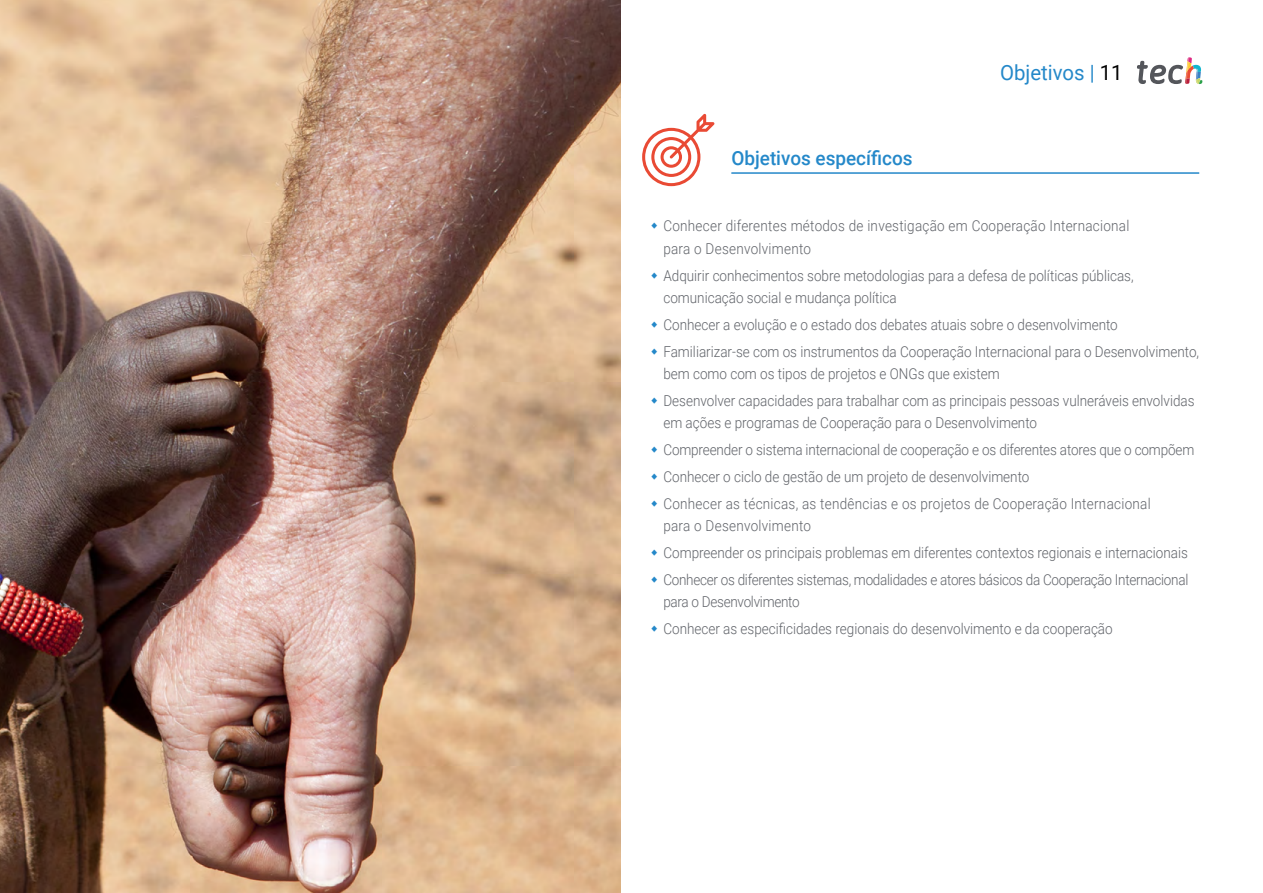
<style>
.page{position:relative;width:1263px;height:893px;background:#fff}
.page>*{position:absolute;margin:0;border:0;box-sizing:border-box;transform-origin:0 0}
.t1{font:21px "Roboto";color:#2488c9}
.t2{font:500 19.5px "Roboto";color:#2488c9}
.t3{font:300 15px/26.7px "Roboto";color:#61646a;scale:.9 1}
.t4{font:300 15px/22.5px "Roboto";letter-spacing:.02em;color:#61646a;scale:.9 1}
.s1{color:#000}
</style>
<div class="page">
<svg style="left:1137px;top:57px;width:65px;height:27px"></svg>
<img style="left:0;top:0;width:621px;height:893px">
<svg style="left:642px;top:114px;width:72px;height:72px"></svg>
<hr style="left:731px;top:173px;width:468px;height:1px;background:#2488c9">
<h2 class="t2" style="left:731px;top:144px;width:183px">Objetivos específicos</h2>
<h1 class="t1" style="left:1000px;top:57px;width:124px">Objetivos | <span class="s1">11</span></h1>
<p class="t4" style="left:663px;top:214px;width:519px">Conhecer diferentes métodos de investigação em Cooperação Internacional para o Desenvolvimento</p>
<p class="t3" style="left:663px;top:263px;width:524px;line-height:22.5px">Adquirir conhecimentos sobre metodologias para a defesa de políticas públicas, comunicação social e mudança política</p>
<p class="t3" style="left:663px;top:311px;width:597px">Conhecer a evolução e o estado dos debates atuais sobre o desenvolvimento<br>Familiarizar-se com os instrumentos da Cooperação Internacional para o Desenvolvimento,</p>
<p class="t3" style="left:663px;top:360px;width:592px">bem como com os tipos de projetos e ONGs que existem<br>Desenvolver capacidades para trabalhar com as principais pessoas vulneráveis envolvidas</p>
<p class="t3" style="left:663px;top:409px;width:591px">em ações e programas de Cooperação para o Desenvolvimento<br>Compreender o sistema internacional de cooperação e os diferentes atores que o compõem Conhecer o ciclo de gestão de um projeto de desenvolvimento<br>Conhecer as técnicas, as tendências e os projetos de Cooperação Internacional</p>
<p class="t3" style="left:663px;top:512px;width:585px">para o Desenvolvimento<br>Compreender os principais problemas em diferentes contextos regionais e internacionais<br>Conhecer os diferentes sistemas, modalidades e atores básicos da Cooperação Internacional</p>
<p class="t3" style="left:663px;top:588px;width:501px">para o Desenvolvimento<br>Conhecer as especificidades regionais do desenvolvimento e da cooperação</p>
</div>
